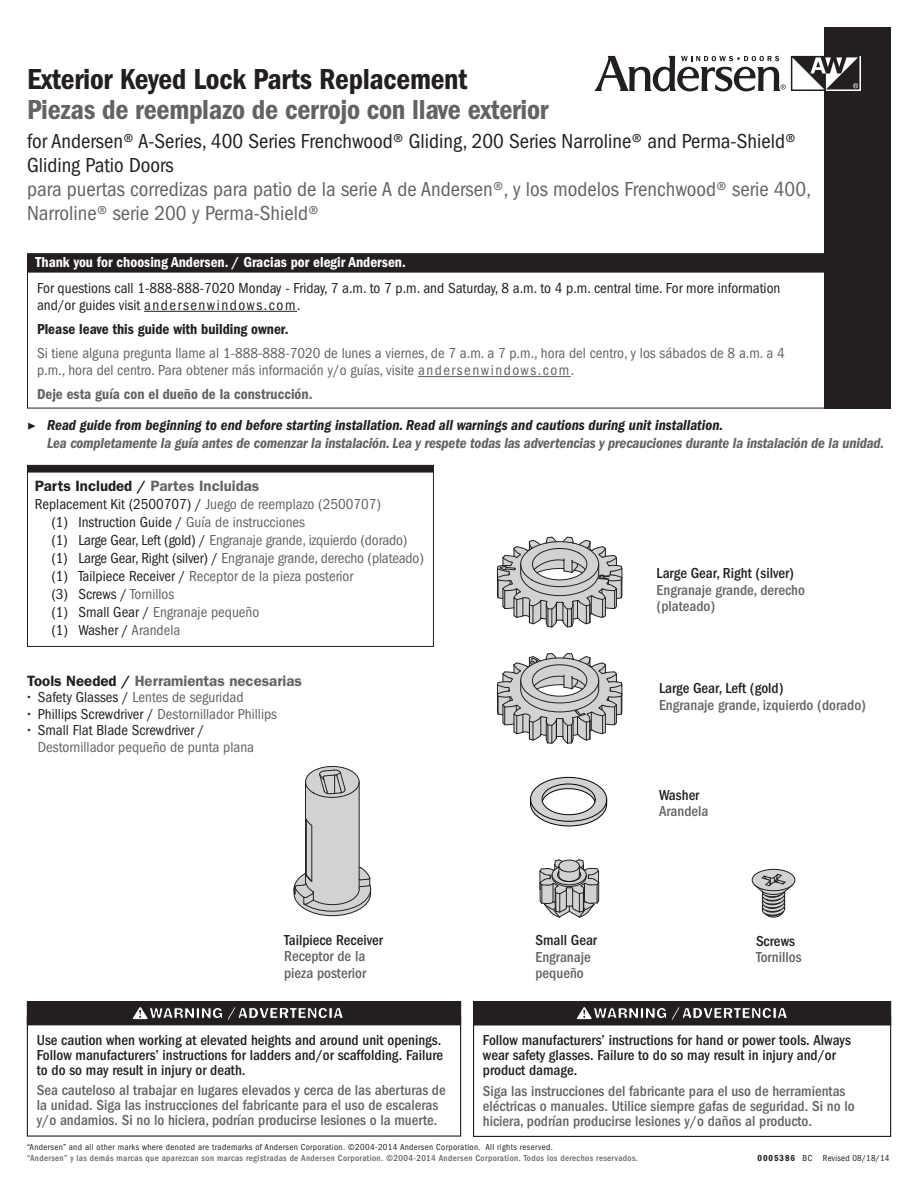
<style>
.page{position:relative;width:918px;height:1188px;background:#fff}
.page>*{position:absolute;margin:0;border:0;box-sizing:border-box;transform-origin:0 0}
.Title_08{font:30px "ITC Franklin Gothic Std Dm Cd";letter-spacing:-.01em;color:#231f20}
.Title_08-2{font:28.5px "ITC Franklin Gothic Std Dm Cd";letter-spacing:-.01em;color:#636366}
.Subtile_08{font:condensed 21px/24px "ITC Franklin Gothic Std";color:#636366}
.Subtile_08-2{font:condensed 21px/24px "ITC Franklin Gothic Std";color:#231f20}
.Parts_Tools_Supplies{font:condensed 15px/17.2px "ITC Franklin Gothic Std";color:#636366}
.Caution_Warning_Text{font:500 condensed 15px/15px "ITC Franklin Gothic Std";color:#636366}
.Caution_Warning_Text-2{font:500 condensed 15px/15px "ITC Franklin Gothic Std";color:#231f20;text-align:justify}
.Parts_List_08{font:condensed 15px/17.2px "ITC Franklin Gothic Std";color:#231f20}
.Parts_List_08-2{font:condensed 15px "ITC Franklin Gothic Std";letter-spacing:-.01em;color:#636366}
.t1{font:15px "ITC Franklin Gothic Std Dm Cd It";letter-spacing:-.01em;color:#636366}
.Label_on_Cover_Page{font:500 condensed 15px/16.5px "ITC Franklin Gothic Std";color:#636366}
.t2{font:15px "ITC Franklin Gothic Std Dm Cd It";color:#231f20}
.Label_on_Cover_Page-2{font:500 condensed 15px "ITC Franklin Gothic Std";color:#231f20}
.t3{font:15px "ITC Franklin Gothic Std Dm Cd";color:#fff}
.t4{font:15px "ITC Franklin Gothic Std Dm Cd";color:#636366}
.t5{font:15px "ITC Franklin Gothic Std Dm Cd";color:#231f20}
.Parts_Tools_Supplies-2{font:600 15px "ITC Franklin Gothic Std";color:#636366}
.Replacement_Style_08{font:500 condensed 9px "ITC Franklin Gothic Std";letter-spacing:.04em;color:#636366}
.Copyright_08{font:condensed 9px "ITC Franklin Gothic Std";letter-spacing:.04em;color:#231f20}
.Guide_Number_Rev_Dat{font:condensed 9px "ITC Franklin Gothic Std";letter-spacing:.025em;color:#231f20}
.s1{font-family:"Minion Pro";font-weight:700;font-stretch:condensed}
.s2{font-weight:600;font-stretch:normal;color:#231f20}
.s3{font-weight:600;font-stretch:normal}
.s4{color:#231f20}
.s5{color:#636366}
.s6{font-family:"ITC Franklin Gothic Std Dm Cd";font-stretch:normal;color:#231f20}
.s7{font-family:"ITC Franklin Gothic Std Dm Cd";font-stretch:normal}
</style>
<div class="page">
<svg style="left:497px;top:536px;width:126px;height:92px"></svg>
<svg style="left:497px;top:653px;width:126px;height:91px"></svg>
<svg style="left:293px;top:766px;width:78px;height:150px"></svg>
<svg style="left:752px;top:869px;width:43px;height:49px"></svg>
<svg style="left:539px;top:859px;width:60px;height:59px"></svg>
<svg style="left:530px;top:777px;width:77px;height:50px"></svg>
<div style="left:473px;top:1016px;width:418px;height:121px;border:1px solid #231f20"></div>
<div style="left:27px;top:1017px;width:434px;height:120px;border:1px solid #231f20"></div>
<div style="left:27px;top:1002px;width:434px;height:23px;background:#231f20"></div>
<div style="left:27px;top:1001px;width:434px;height:24px;border:1px solid #231f20"></div>
<div style="left:474px;top:1002px;width:417px;height:23px;background:#231f20"></div>
<div style="left:473px;top:1001px;width:418px;height:25px;border:1px solid #231f20"></div>
<svg style="left:577px;top:1007px;width:61px;height:12px"></svg>
<svg style="left:640px;top:1008px;width:4px;height:10px"></svg>
<svg style="left:646px;top:1007px;width:141px;height:13px"></svg>
<svg style="left:133px;top:1007px;width:61px;height:12px"></svg>
<svg style="left:196px;top:1008px;width:3px;height:10px"></svg>
<svg style="left:201px;top:1007px;width:142px;height:13px"></svg>
<div style="left:825px;top:27px;width:66px;height:382px;background:#231f20"></div>
<svg style="left:594px;top:56px;width:267px;height:35px"></svg>
<hr style="left:144px;top:311px;width:153px;height:1px;background:#231f20">
<hr style="left:418px;top:376px;width:153px;height:1px;background:#636366">
<div style="left:27px;top:253px;width:807px;height:20px;background:#231f20"></div>
<div style="left:27px;top:465px;width:407px;height:182px;border:1px solid #231f20"></div>
<div style="left:27px;top:465px;width:407px;height:8px;background:#231f20"></div>
<p class="Title_08" style="left:27px;top:62px;width:442px">Exterior Keyed Lock Parts Replacement</p>
<p class="Title_08-2" style="left:27px;top:93px;width:523px">Piezas de reemplazo de cerrojo con llave exterior</p>
<p class="Subtile_08-2" style="left:27px;top:129px;width:770px">for Andersen® A-Series, 400 Series Frenchwood® Gliding, 200 Series Narroline® and Perma-Shield®<br>Gliding Patio Doors</p>
<p class="Subtile_08" style="left:27px;top:177px;width:786px">para puertas corredizas para patio de la serie A de Andersen®, y los modelos Frenchwood® serie 400,<br>Narroline® serie 200 y Perma-Shield®</p>
<p class="t3" style="left:36px;top:253px;width:372px">Thank you for choosing Andersen. / Gracias por elegir Andersen.</p>
<p class="Parts_List_08" style="left:37px;top:279px;width:745px">For questions call 1-888-888-7020 Monday - Friday, 7 a.m. to 7 p.m. and Saturday, 8 a.m. to 4 p.m. central time. For more information and/or guides visit andersenwindows.com.</p>
<p class="t5" style="left:37px;top:320px;width:253px">Please leave this guide with building owner.</p>
<p class="Parts_Tools_Supplies" style="left:37px;top:344px;width:749px">Si tiene alguna pregunta llame al 1-888-888-7020 de lunes a viernes, de 7 a.m. a 7 p.m., hora del centro, y los sábados de 8 a.m. a 4 p.m., hora del centro. Para obtener más información y/o guías, visite andersenwindows.com.</p>
<p class="t4" style="left:37px;top:386px;width:277px">Deje esta guía con el dueño de la construcción.</p>
<p class="t2" style="left:27px;top:417px;width:698px"><span class="s1">▶</span> Read guide from beginning to end before starting installation. Read all warnings and cautions during unit installation.</p>
<p class="t1" style="left:47px;top:435px;width:839px">Lea completamente la guía antes de comenzar la instalación. Lea y respete todas las advertencias y precauciones durante la instalación de la unidad.</p>
<p class="Parts_Tools_Supplies" style="left:35px;top:478px;width:348px"><span class="s2">Parts Included /</span> <span class="s3">Partes Incluidas<br></span><span class="s4">Replacement Kit (2500707) /</span> Juego de reemplazo (2500707)</p>
<p class="Parts_List_08" style="left:51px;top:513px;width:255px">(1) Instruction Guide / <span class="s5">Guía de instrucciones</span></p>
<p class="Parts_List_08-2" style="left:51px;top:531px;width:358px"><span class="s4">(1) Large Gear, Left (gold) /</span> Engranaje grande, izquierdo (dorado)</p>
<p class="Parts_List_08-2" style="left:51px;top:549px;width:374px"><span class="s4">(1) Large Gear, Right (silver) /</span> Engranaje grande, derecho (plateado)</p>
<p class="Parts_List_08-2" style="left:51px;top:567px;width:303px"><span class="s4">(1) Tailpiece Receiver /</span> Receptor de la pieza posterior</p>
<p class="Parts_List_08" style="left:51px;top:585px;width:125px">(3) Screws / <span class="s5">Tornillos</span></p>
<p class="Parts_List_08-2" style="left:51px;top:603px;width:210px"><span class="s4">(1) Small Gear /</span> Engranaje pequeño</p>
<p class="Parts_List_08" style="left:51px;top:621px;width:131px">(1) Washer / <span class="s5">Arandela</span></p>
<p class="Parts_Tools_Supplies-2" style="left:27px;top:672px;width:277px"><span class="s4">Tools Needed /</span> Herramientas necesarias</p>
<p class="Parts_Tools_Supplies" style="left:27px;top:689px;width:218px"><span class="s6">∙</span> <span class="s4">Safety Glasses /</span> Lentes de seguridad</p>
<p class="Parts_Tools_Supplies" style="left:27px;top:705px;width:252px"><span class="s6">∙</span> <span class="s4">Phillips Screwdriver /</span> Destornillador Phillips</p>
<p class="Parts_Tools_Supplies" style="left:38px;top:722px;width:218px;line-height:16.5px;text-indent:-11px"><span class="s6">∙</span> <span class="s4">Small Flat Blade Screwdriver /<br></span>Destornillador pequeño de punta plana</p>
<p class="Label_on_Cover_Page-2" style="left:284px;top:931px;width:100px">Tailpiece Receiver</p>
<p class="Label_on_Cover_Page" style="left:284px;top:948px;width:83px">Receptor de la pieza posterior</p>
<p class="Label_on_Cover_Page-2" style="left:536px;top:932px;width:63px">Small Gear</p>
<p class="Label_on_Cover_Page" style="left:536px;top:949px;width:57px">Engranaje pequeño</p>
<p class="Label_on_Cover_Page-2" style="left:657px;top:565px;width:139px">Large Gear, Right (silver)</p>
<p class="Label_on_Cover_Page" style="left:657px;top:582px;width:150px">Engranaje grande, derecho (plateado)</p>
<p class="Label_on_Cover_Page-2" style="left:659px;top:680px;width:126px">Large Gear, Left (gold)</p>
<p class="Label_on_Cover_Page" style="left:659px;top:696px;width:209px">Engranaje grande, izquierdo (dorado)</p>
<p class="Label_on_Cover_Page-2" style="left:659px;top:786px;width:42px">Washer</p>
<p class="Label_on_Cover_Page" style="left:659px;top:803px;width:51px">Arandela</p>
<p class="Label_on_Cover_Page-2" style="left:756px;top:932px;width:40px">Screws</p>
<p class="Label_on_Cover_Page" style="left:756px;top:949px;width:47px">Tornillos</p>
<p class="Caution_Warning_Text-2" style="left:483px;top:1033px;width:369px;text-align:left">Follow manufacturers’ instructions for hand or power tools. Always wear safety glasses. Failure to do so may result in injury and/or product damage.</p>
<p class="Caution_Warning_Text" style="left:483px;top:1083px;width:373px">Siga las instrucciones del fabricante para el uso de herramientas eléctricas o manuales. Utilice siempre gafas de seguridad. Si no lo hiciera, podrían producirse lesiones y/o daños al producto.</p>
<p class="Copyright_08" style="left:27px;top:1142px;width:527px">“Andersen” and all other marks where denoted are trademarks of Andersen Corporation. ©2004-2014 Andersen Corporation. All rights reserved.</p>
<p class="Replacement_Style_08" style="left:27px;top:1153px;width:613px">“Andersen” y las demás marcas que aparezcan son marcas registradas de Andersen Corporation. ©2004-2014 Andersen Corporation. Todos los derechos reservados.</p>
<p class="Guide_Number_Rev_Dat" style="left:758px;top:1153px;width:134px"><span class="s7">0005386</span> BC Revised 08/18/14</p>
<p class="Caution_Warning_Text-2" style="left:37px;top:1033px;width:408px">Use caution when working at elevated heights and around unit openings.<br>Follow manufacturers’ instructions for ladders and/or scaffolding. Failure to do so may result in injury or death.</p>
<p class="Caution_Warning_Text" style="left:37px;top:1083px;width:410px">Sea cauteloso al trabajar en lugares elevados y cerca de las aberturas de la unidad. Siga las instrucciones del fabricante para el uso de escaleras y/o andamios. Si no lo hiciera, podrían producirse lesiones o la muerte.</p>
</div>
